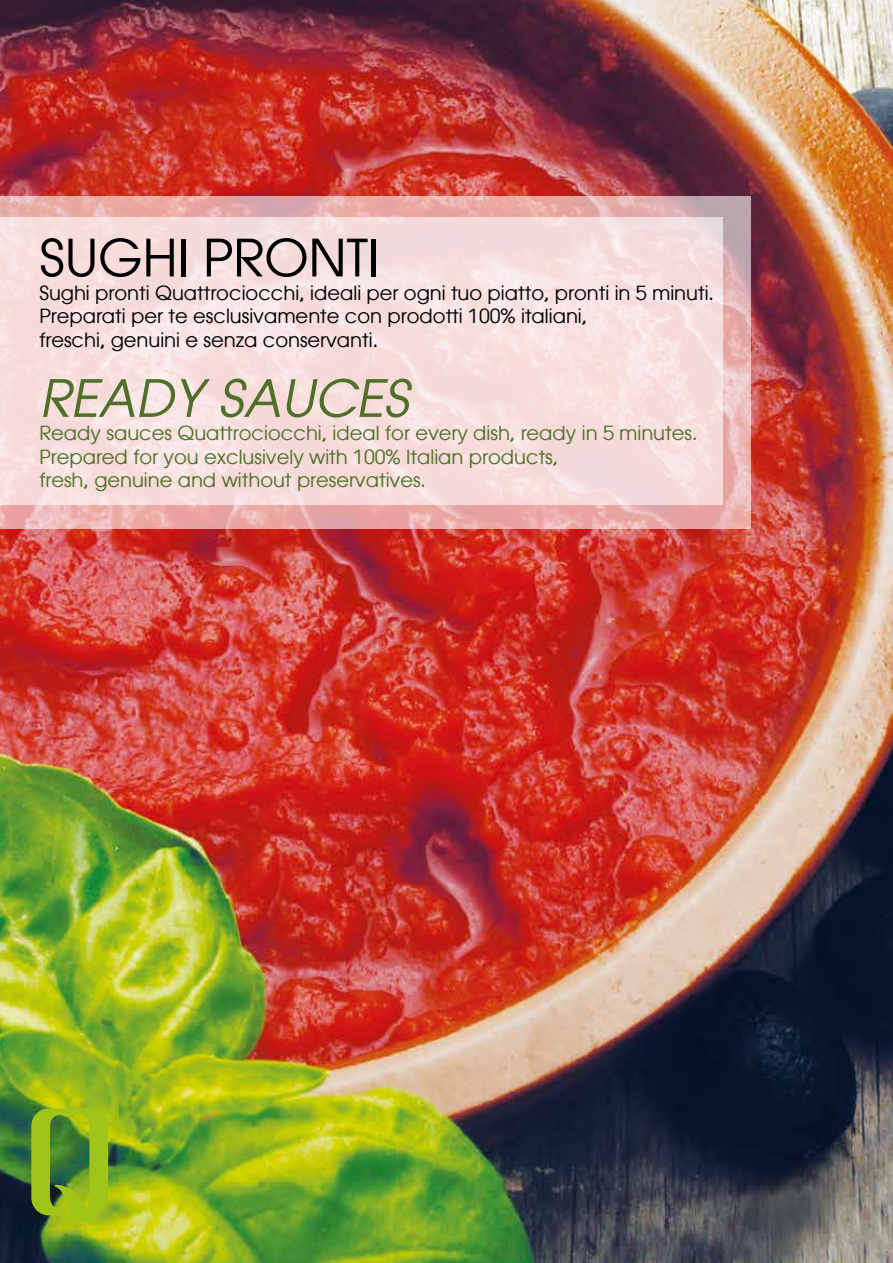
<style>
.page{position:relative;width:893px;height:1263px;background:#fff}
.page>*{position:absolute;margin:0;border:0;box-sizing:border-box;transform-origin:0 0}
.t1{font:italic 51px "Atlanta";color:#50702a}
.t2{font:51px "Atlanta";color:#000}
.t3{font:19.5px/23.4px "Atlanta";color:#000}
.t4{font:19.5px/23.4px "Atlanta";color:#50702a}
</style>
<div class="page">
<img style="left:0;top:0;width:893px;height:1108px">
<svg style="left:0;top:196px;width:750px;height:332px;background:#e6adac"></svg>
<div style="left:0;top:217px;width:723px;height:288px;background:linear-gradient(to right,#f8dfde,#f6dfde)"></div>
<img style="left:0;top:1108px;width:893px;height:155px">
<h1 class="t2" style="left:39px;top:222px;width:342px">SUGHI PRONTI</h1>
<p class="t3" style="left:39px;top:280px;width:676px">Sughi pronti Quattrociocchi, ideali per ogni tuo piatto, pronti in 5 minuti.<br>Preparati per te esclusivamente con prodotti 100% italiani,<br>freschi, genuini e senza conservanti.</p>
<h1 class="t1" style="left:39px;top:362px;width:371px">READY SAUCES</h1>
<p class="t4" style="left:39px;top:420px;width:659px">Ready sauces Quattrociocchi, ideal for every dish, ready in 5 minutes.<br>Prepared for you exclusively with 100% Italian products,<br>fresh, genuine and without preservatives.</p>
</div>
